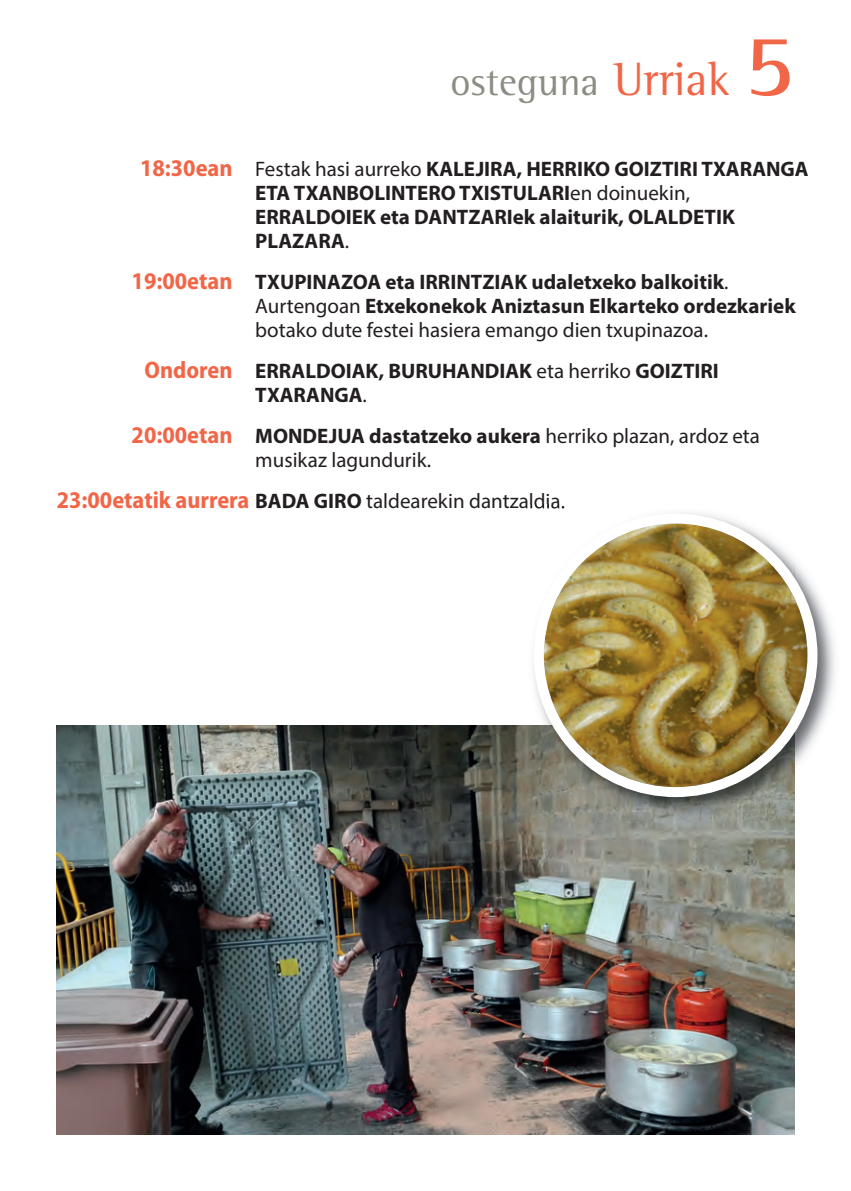
<style>
.page{position:relative;width:851px;height:1191px;background:#fff}
.page>*{position:absolute;margin:0;border:0;box-sizing:border-box;transform-origin:0 0}
.t1{font:40px "Rotis Semi Serif Std";color:#8a8d82}
.t2{font:700 21px/24px "Myriad Pro";color:#231f20}
.t3{font:21px/24px "Myriad Pro";color:#231f20}
.s1{font-size:48px;color:#f26648}
.s2{font-weight:700;font-size:90px;color:#f26648}
.s3{font-stretch:semi-condensed;font-size:24px;color:#f26648}
.s4{font-weight:400}
.s5{font-weight:700;font-stretch:semi-condensed;font-size:24px;color:#f26648}
.s6{font-weight:700}
</style>
<div class="page">
<img style="left:57px;top:726px;width:737px;height:408px">
<img style="left:525px;top:505px;width:310px;height:318px">
<img style="left:533px;top:513px;width:284px;height:284px">
<h1 class="t1" style="left:450px;top:68px;width:345px">osteguna <span class="s1">Urriak</span> <span class="s2">5</span></h1>
<p class="t2" style="left:255px;top:159px;width:555px;text-indent:-115px"><span class="s3">18:30ean</span> <span class="s4">Festak hasi aurreko</span> KALEJIRA, HERRIKO GOIZTIRI TXARANGA ETA TXANBOLINTERO TXISTULARI<span class="s4">en doinuekin, </span>ERRALDOIEK eta DANTZARIek alaiturik, OLALDETIK PLAZARA<span class="s4">.</span></p>
<p class="t2" style="left:255px;top:272px;width:542px;text-indent:-124px"><span class="s3">19:00etan</span> TXUPINAZOA eta IRRINTZIAK udaletxeko balkoitik<span class="s4">.<br>Aurtengoan</span> Etxekonekok Aniztasun Elkarteko ordezkariek <span class="s4">botako dute festei hasiera emango dien txupinazoa.</span></p>
<p class="t2" style="left:255px;top:361px;width:465px;text-indent:-111px"><span class="s3">Ondoren</span> ERRALDOIAK, BURUHANDIAK <span class="s4">eta herriko</span> GOIZTIRI<br>TXARANGA<span class="s4">.</span></p>
<p class="t3" style="left:255px;top:426px;width:506px;text-indent:-124px"><span class="s5">20:00etan</span> <span class="s6">MONDEJUA dastatzeko aukera</span> herriko plazan, ardoz eta musikaz lagundurik.</p>
<p class="t3" style="left:57px;top:491px;width:509px"><span class="s5">23:00etatik aurrera</span> <span class="s6">BADA GIRO</span> taldearekin dantzaldia.</p>
</div>
